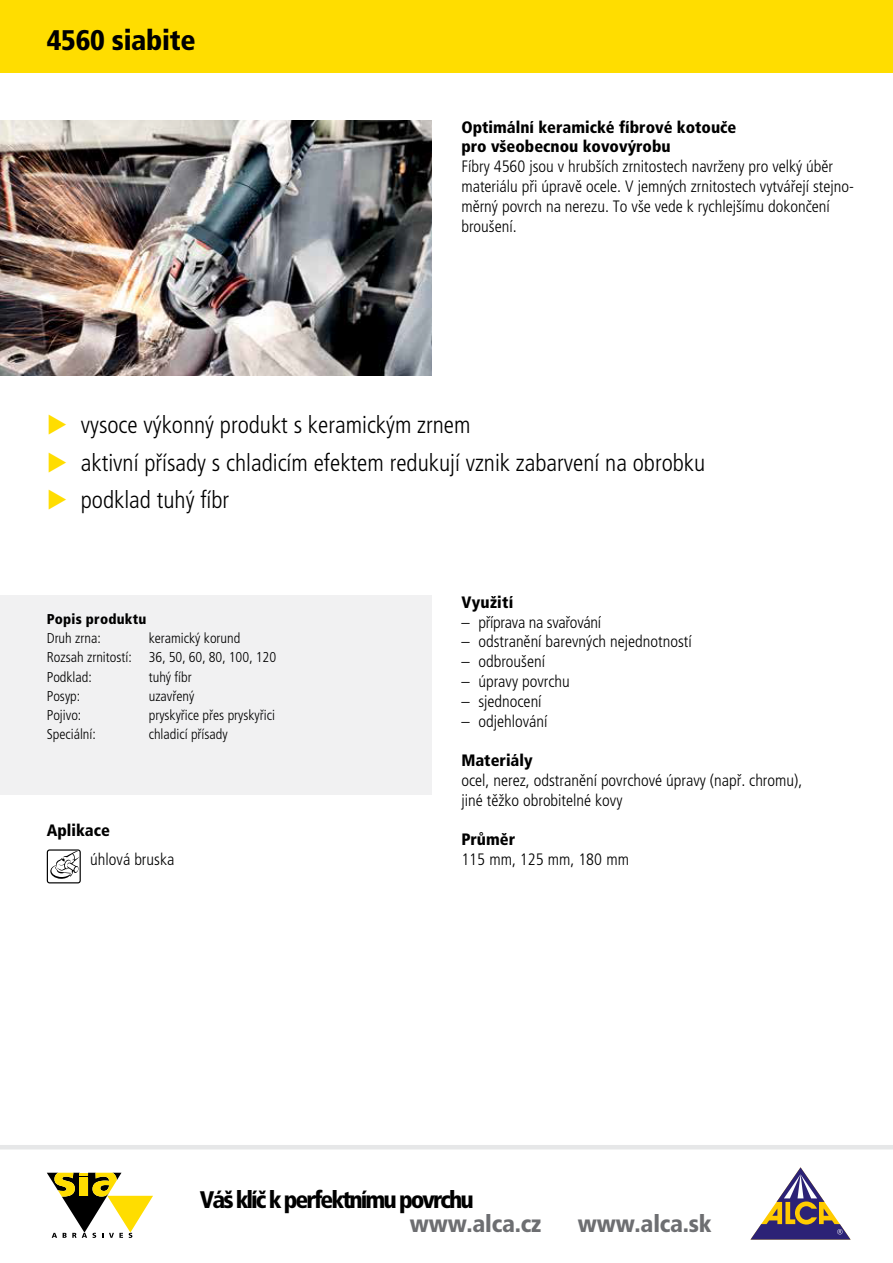
<style>
.page{position:relative;width:893px;height:1263px;background:#fff}
.page>*{position:absolute;margin:0;border:0;box-sizing:border-box;transform-origin:0 0}
.t1{font:900 condensed 28.35px "Frutiger LT Pro";letter-spacing:-.01em;color:#000}
.t2{font:300 condensed 24px "Frutiger LT Pro";color:#000}
.t3{font:900 condensed 24px "Frutiger LT Pro";letter-spacing:-.085em;color:#000}
.t4{font:900 condensed 24px "Frutiger LT Pro";letter-spacing:-.01em;color:#6d6e71}
.t5{font:300 condensed 16.5px/19.8px "Frutiger LT Pro";color:#000}
.t6{font:900 condensed 16.5px/19.8px "Frutiger LT Pro";color:#000}
.t7{font:300 condensed 14.25px/19.2px "Frutiger LT Pro";color:#000}
.t8{font:900 condensed 14.25px "Frutiger LT Pro";letter-spacing:.015em;color:#000}
.s1{color:#fd0}
</style>
<div class="page">
<div style="left:0;top:0;width:893px;height:72px;background:#fd0"></div>
<div style="left:0;top:595px;width:432px;height:200px;background:#f1f1f2"></div>
<hr style="left:0;top:1145px;width:893px;height:4px;background:#e6e7e8">
<img style="left:0;top:120px;width:432px;height:255px">
<svg style="left:47px;top:849px;width:34px;height:34px"></svg>
<svg style="left:47px;top:1173px;width:106px;height:65px"></svg>
<svg style="left:751px;top:1167px;width:99px;height:72px"></svg>
<h1 class="t1" style="left:47px;top:23px;width:151px">4560 siabite</h1>
<p class="t6" style="left:461px;top:117px;width:277px">Optimální keramické fíbrové kotouče pro všeobecnou kovovýrobu</p>
<p class="t5" style="left:461px;top:157px;width:394px">Fíbry 4560 jsou v hrubších zrnitostech navrženy pro velký úběr materiálu při úpravě ocele. V jemných zrnitostech vytvářejí stejno&shy;měrný povrch na nerezu. To vše vede k rychlejšímu dokončení broušení.</p>
<h2 class="t2" style="left:47px;top:411px;width:425px"><span class="s1">◆</span> vysoce výkonný produkt s keramickým zrnem</h2>
<h2 class="t2" style="left:47px;top:449px;width:660px"><span class="s1">◆</span> aktivní přísady s chladicím efektem redukují vznik zabarvení na obrobku</h2>
<h2 class="t2" style="left:47px;top:486px;width:184px"><span class="s1">◆</span> podklad tuhý fíbr</h2>
<p class="t8" style="left:47px;top:611px;width:101px">Popis produktu</p>
<p class="t7" style="left:47px;top:629px;width:56px">Druh zrna:</p>
<p class="t7" style="left:47px;top:629px;width:231px;text-indent:102px">keramický korund<br>Rozsah zrnitostí: 36, 50, 60, 80, 100, 120<br>Podklad:</p>
<p class="t7" style="left:149px;top:667px;width:45px">tuhý fíbr</p>
<p class="t7" style="left:47px;top:686px;width:35px">Posyp:</p>
<p class="t7" style="left:149px;top:686px;width:47px">uzavřený</p>
<p class="t7" style="left:47px;top:705px;width:36px">Pojivo:</p>
<p class="t7" style="left:149px;top:705px;width:128px">pryskyřice přes pryskyřici</p>
<p class="t7" style="left:47px;top:724px;width:51px">Speciální:</p>
<p class="t7" style="left:149px;top:724px;width:80px">chladicí přísady</p>
<p class="t6" style="left:47px;top:821px;width:65px">Aplikace</p>
<p class="t5" style="left:90px;top:850px;width:86px">úhlová bruska</p>
<p class="t6" style="left:461px;top:592px;width:54px">Využití</p>
<p class="t5" style="left:461px;top:612px;width:141px">– příprava na svařování</p>
<p class="t5" style="left:461px;top:632px;width:232px">– odstranění barevných nejednotností</p>
<p class="t5" style="left:461px;top:652px;width:85px">– odbroušení</p>
<p class="t5" style="left:461px;top:671px;width:110px">– úpravy povrchu</p>
<p class="t5" style="left:461px;top:691px;width:82px">– sjednocení</p>
<p class="t5" style="left:461px;top:711px;width:88px">– odjehlování</p>
<p class="t6" style="left:461px;top:750px;width:73px">Materiály</p>
<p class="t5" style="left:461px;top:770px;width:343px">ocel, nerez, odstranění povrchové úpravy (např. chromu), jiné těžko obrobitelné kovy</p>
<p class="t6" style="left:461px;top:830px;width:55px">Průměr</p>
<p class="t5" style="left:461px;top:850px;width:169px">115 mm, 125 mm, 180 mm</p>
<h2 class="t3" style="left:200px;top:1186px;width:275px">Váš klíč k perfektnímu povrchu</h2>
<h2 class="t4" style="left:410px;top:1210px;width:133px">www.alca.cz</h2>
<h2 class="t4" style="left:578px;top:1210px;width:135px">www.alca.sk</h2>
</div>
